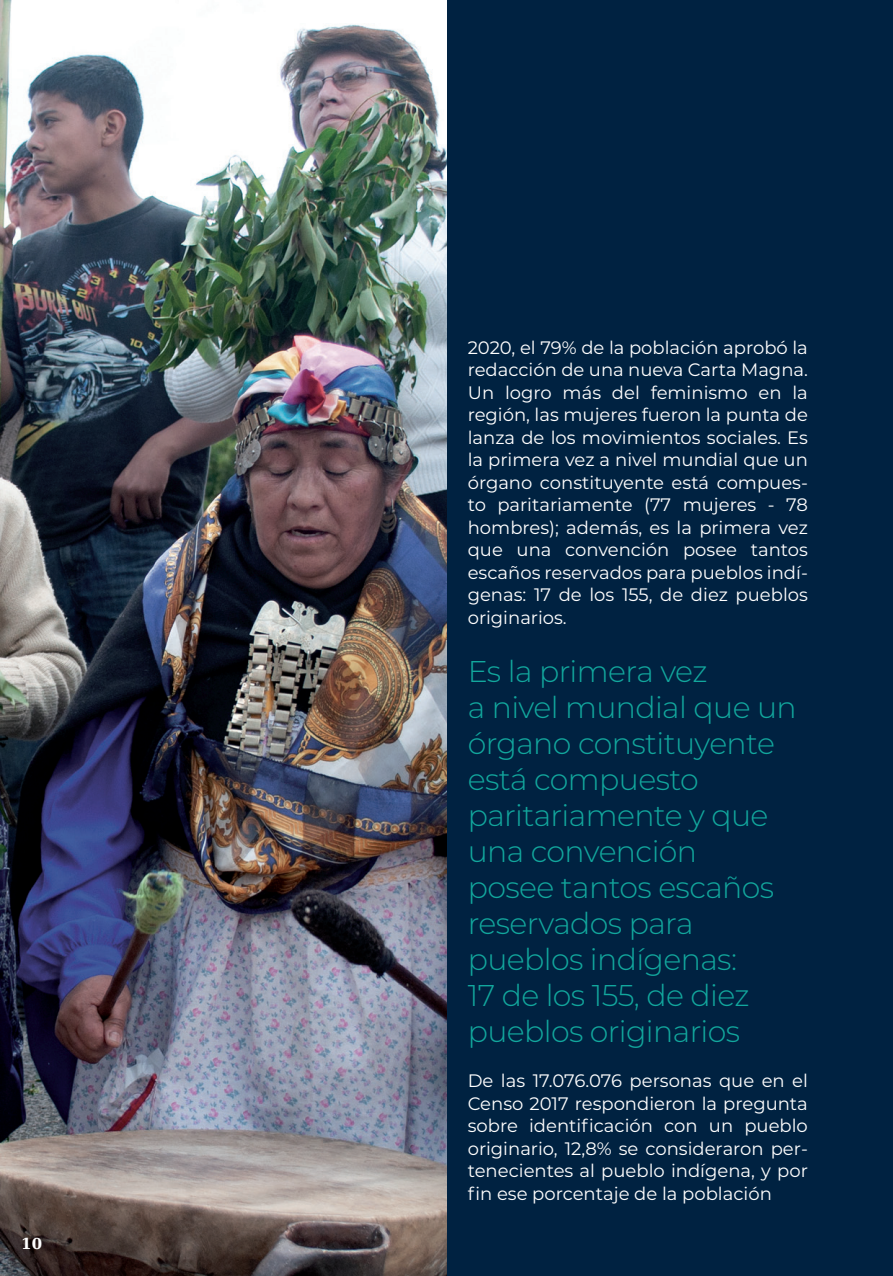
<style>
.page{position:relative;width:893px;height:1276px;background:#fff}
.page>*{position:absolute;margin:0;border:0;box-sizing:border-box;transform-origin:0 0}
.t1{font:300 30px/36px "Montserrat";letter-spacing:-.02em;color:#12a79d}
.t2{font:18px/22.5px "Montserrat";color:#fff;text-align:justify}
.t3{font:700 15px "DejaVu Serif";color:#fff}
</style>
<div class="page">
<div style="left:446px;top:0;width:447px;height:1276px;background:#002241"></div>
<img style="left:0;top:0;width:446px;height:1276px">
<p class="t3" style="left:21px;top:1231px;width:22px">10</p>
<p class="t2" style="left:468px;top:335px;width:342px">2020, el 79% de la población aprobó la redacción de una nueva Carta Magna.<br>Un logro más del feminismo en la región, las mujeres fueron la punta de lanza de los movimientos sociales. Es la primera vez a nivel mundial que un órgano constituyente está compues&shy;to paritariamente (77 mujeres - 78 hombres); además, es la primera vez que una convención posee tantos escaños reservados para pueblos indí&shy;genas: 17 de los 155, de diez pueblos originarios.</p>
<h1 class="t1" style="left:468px;top:652px;width:330px">Es la primera vez<br>a nivel mundial que un órgano constituyente está compuesto paritariamente y que una convención<br>posee tantos escaños reservados para pueblos indígenas:<br>17 de los 155, de diez pueblos originarios</h1>
<p class="t2" style="left:468px;top:1069px;width:342px">De las 17.076.076 personas que en el Censo 2017 respondieron la pregunta sobre identificación con un pueblo originario, 12,8% se consideraron per&shy;tenecientes al pueblo indígena, y por fin ese porcentaje de la población</p>
</div>
